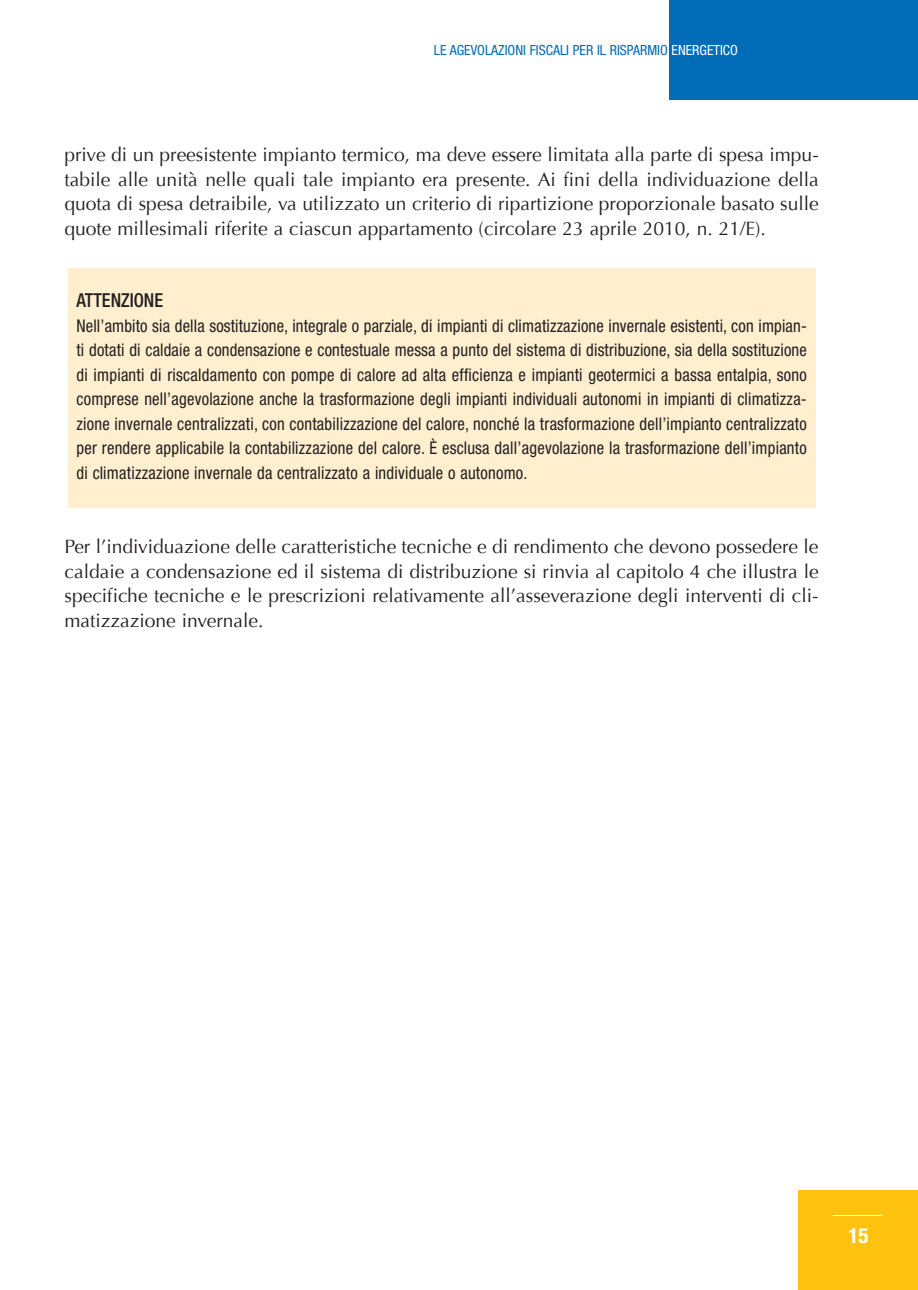
<style>
.page{position:relative;width:918px;height:1290px;background:#fff}
.page>*{position:absolute;margin:0;border:0;box-sizing:border-box;transform-origin:0 0}
.t1{font:700 condensed 21px "Helvetica Neue";color:#fff}
.t2{font:19.25px/24.5px "Optima";color:#231f20;text-align:justify}
.t3{font:500 condensed 19.25px "Helvetica Neue";color:#231f20;scale:.95 1}
.t4{font:condensed 17.5px/24.5px "Helvetica Neue";letter-spacing:.015em;color:#231f20;text-align:justify;scale:.95 1}
.t5{font:condensed 14px "Helvetica Neue";color:#006bb6}
.s1{color:#fff}
</style>
<div class="page">
<div style="left:68px;top:268px;width:747px;height:239px;background:#ffefcf"></div>
<div style="left:799px;top:1190px;width:119px;height:100px;background:#ffc20e"></div>
<div style="left:670px;top:0;width:248px;height:99px;background:#006bb6"></div>
<hr style="left:832px;top:1215px;width:50px;height:1px;background:#fff">
<p class="t5" style="left:434px;top:45px;width:305px">LE AGEVOLAZIONI FISCALI PER IL RISPARMIO <span class="s1">ENERGETICO</span></p>
<p class="t2" style="left:64px;top:142px;width:756px">prive di un preesistente impianto termico, ma deve essere limitata alla parte di spesa impu&shy;tabile alle unità nelle quali tale impianto era presente. Ai fini della individuazione della quota di spesa detraibile, va utilizzato un criterio di ripartizione proporzionale basato sulle quote millesimali riferite a ciascun appartamento (circolare 23 aprile 2010, n. 21/E).</p>
<p class="t3" style="left:76px;top:293px;width:93px">ATTENZIONE</p>
<p class="t4" style="left:76px;top:315px;width:770px">Nell’ambito sia della sostituzione, integrale o parziale, di impianti di climatizzazione invernale esistenti, con impian&shy;ti dotati di caldaie a condensazione e contestuale messa a punto del sistema di distribuzione, sia della sostituzione di impianti di riscaldamento con pompe di calore ad alta efficienza e impianti geotermici a bassa entalpia, sono comprese nell’agevolazione anche la trasformazione degli impianti individuali autonomi in impianti di climatizza&shy;zione invernale centralizzati, con contabilizzazione del calore, nonché la trasformazione dell’impianto centralizzato per rendere applicabile la contabilizzazione del calore. È esclusa dall’agevolazione la trasformazione dell’impianto di climatizzazione invernale da centralizzato a individuale o autonomo.</p>
<p class="t2" style="left:64px;top:534px;width:756px">Per l’individuazione delle caratteristiche tecniche e di rendimento che devono possedere le caldaie a condensazione ed il sistema di distribuzione si rinvia al capitolo 4 che illustra le specifiche tecniche e le prescrizioni relativamente all’asseverazione degli interventi di cli&shy;matizzazione invernale.</p>
<p class="t1" style="left:848px;top:1227px;width:22px">15</p>
</div>
